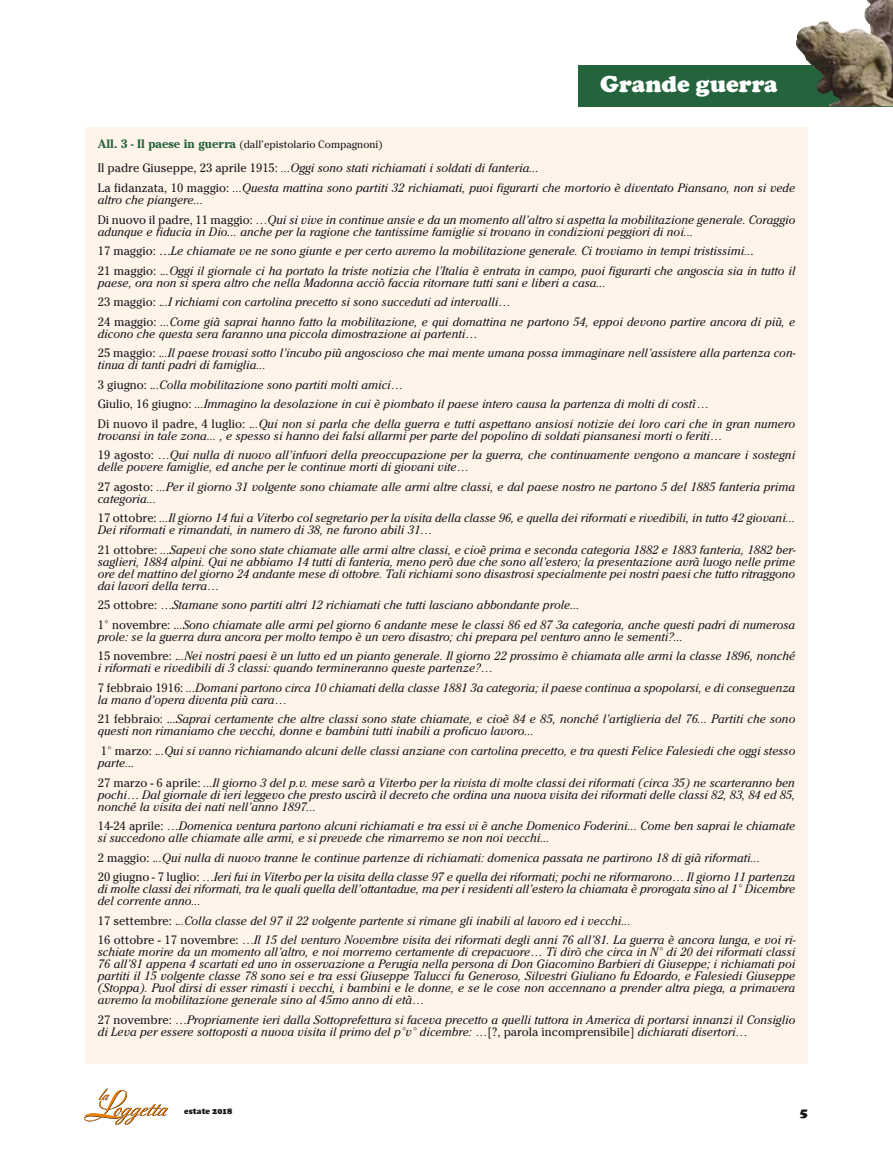
<style>
.page{position:relative;width:893px;height:1149px;background:#fff}
.page>*{position:absolute;margin:0;border:0;box-sizing:border-box;transform-origin:0 0}
.t1{font:900 24px "Cooper";color:#fff}
.t2{font:900 13.5px "Cooper";color:#1a171c}
.t3{font:italic 12px/19.5px "Cheltenham S Si";color:#1a171c}
.t4{font:10.5px "Cheltenham S Si";color:#1a171c}
.t5{font:900 9px "Cooper";color:#1a171c;scale:.95 1}
.s1{font-weight:700;font-size:12px;color:#24633c}
.s2{font-style:normal}
</style>
<div class="page">
<div style="left:579px;top:65px;width:314px;height:42px;background:#24633c"></div>
<img style="left:796px;top:0;width:97px;height:65px">
<img style="left:812px;top:65px;width:81px;height:42px">
<svg style="left:84px;top:1088px;width:84px;height:36px"></svg>
<div style="left:85px;top:128px;width:723px;height:935px;background:#fff4e9"></div>
<h1 class="t1" style="left:600px;top:76px;width:179px">Grande guerra</h1>
<p class="t4" style="left:98px;top:141px;width:286px"><span class="s1">All. 3 - Il paese in guerra</span> (dall’epistolario Compagnoni)</p>
<p class="t3" style="left:98px;top:160px;width:699px"><span class="s2">Il padre Giuseppe, 23 aprile 1915:</span> ...Oggi sono stati richiamati i soldati di fanteria...<br><span class="s2">La fidanzata, 10 maggio:</span> ...Questa mattina sono partiti 32 richiamati, puoi figurarti che mortorio è diventato Piansano, non si vede</p>
<p class="t3" style="left:98px;top:191px;width:699px">altro che piangere...<br><span class="s2">Di nuovo il padre, 11 maggio:</span> …Qui si vive in continue ansie e da un momento all’altro si aspetta la mobilitazione generale. Coraggio</p>
<p class="t3" style="left:98px;top:223px;width:699px">adunque e fiducia in Dio... anche per la ragione che tantissime famiglie si trovano in condizioni peggiori di noi...<br><span class="s2">17 maggio: …</span>Le chiamate ve ne sono giunte e per certo avremo la mobilitazione generale. Ci troviamo in tempi tristissimi..<span class="s2">.<br>21 maggio: .</span>..Oggi il giornale ci ha portato la triste notizia che l’Italia è entrata in campo, puoi figurarti che angoscia sia in tutto il</p>
<p class="t3" style="left:98px;top:274px;width:699px">paese, ora non si spera altro che nella Madonna acciò faccia ritornare tutti sani e liberi a casa...<br><span class="s2">23 maggio: .</span>..I richiami con cartolina precetto si sono succeduti ad intervalli…<br><span class="s2">24 maggio:</span> ...Come già saprai hanno fatto la mobilitazione, e qui domattina ne partono 54, eppoi devono partire ancora di più, e</p>
<p class="t3" style="left:98px;top:325px;width:699px">dicono che questa sera faranno una piccola dimostrazione ai partenti…<br><span class="s2">25 maggio: .</span>..Il paese trovasi sotto l’incubo più angoscioso che mai mente umana possa immaginare nell’assistere alla partenza con-</p>
<p class="t3" style="left:98px;top:356px;width:699px">tinua di tanti padri di famiglia...<br><span class="s2">3 giugno: .</span>..Colla mobilitazione sono partiti molti amici…<br><span class="s2">Giulio, 16 giugno:</span> ...Immagino la desolazione in cui è piombato il paese intero causa la partenza di molti di costì…<br><span class="s2">Di nuovo il padre, 4 luglio: .</span>..Qui non si parla che della guerra e tutti aspettano ansiosi notizie dei loro cari che in gran numero</p>
<p class="t3" style="left:98px;top:427px;width:699px">trovansi in tale zona... , e spesso si hanno dei falsi allarmi per parte del popolino di soldati piansanesi morti o feriti…<br><span class="s2">19 agosto:</span> …Qui nulla di nuovo all’infuori della preoccupazione per la guerra, che continuamente vengono a mancare i sostegni</p>
<p class="t3" style="left:98px;top:458px;width:699px">delle povere famiglie, ed anche per le continue morti di giovani vite…<br><span class="s2">27 agosto:</span> ...Per il giorno 31 volgente sono chiamate alle armi altre classi, e dal paese nostro ne partono 5 del 1885 fanteria prima</p>
<p class="t3" style="left:98px;top:490px;width:699px">categoria...<br><span class="s2">17 ottobre:</span> ...Il giorno 14 fui a Viterbo col segretario per la visita della classe 96, e quella dei riformati e rivedibili, in tutto 42 giovani...</p>
<p class="t3" style="left:98px;top:521px;width:699px">Dei riformati e rimandati, in numero di 38, ne furono abili 31…<br><span class="s2">21 ottobre:</span> ...Sapevi che sono state chiamate alle armi altre classi, e cioè prima e seconda categoria 1882 e 1883 fanteria, 1882 ber-</p>
<p class="t3" style="left:98px;top:557px;width:699px;line-height:12px;text-align:justify">saglieri, 1884 alpini. Qui ne abbiamo 14 tutti di fanteria, meno però due che sono all’estero; la presentazione avrà luogo nelle prime ore del mattino del giorno 24 andante mese di ottobre. Tali richiami sono disastrosi specialmente pei nostri paesi che tutto ritraggono dai lavori della terra…</p>
<p class="t3" style="left:98px;top:596px;width:699px"><span class="s2">25 ottobre:</span> …Stamane sono partiti altri 12 richiamati che tutti lasciano abbondante prole...<br><span class="s2">1° novembre: .</span>..Sono chiamate alle armi pel giorno 6 andante mese le classi 86 ed 87 3a categoria, anche questi padri di numerosa</p>
<p class="t3" style="left:98px;top:628px;width:699px">prole: se la guerra dura ancora per molto tempo è un vero disastro; chi prepara pel venturo anno le sementi?...<br><span class="s2">15 novembre: .</span>..Nei nostri paesi è un lutto ed un pianto generale. Il giorno 22 prossimo è chiamata alle armi la classe 1896, nonché</p>
<p class="t3" style="left:98px;top:659px;width:699px">i riformati e rivedibili di 3 classi: quando termineranno queste partenze?…<br><span class="s2">7 febbraio 1916:</span> ...Domani partono circa 10 chiamati della classe 1881 3a categoria; il paese continua a spopolarsi, e di conseguenza</p>
<p class="t3" style="left:98px;top:691px;width:699px">la mano d’opera diventa più cara…<br><span class="s2">21 febbraio: .</span>..Saprai certamente che altre classi sono state chiamate, e cioè 84 e 85, nonché l’artiglieria del 76... Partiti che sono</p>
<p class="t3" style="left:98px;top:722px;width:699px">questi non rimaniamo che vecchi, donne e bambini tutti inabili a proficuo lavoro...<br><span class="s2">1° marzo: .</span>..Qui si vanno richiamando alcuni delle classi anziane con cartolina precetto, e tra questi Felice Falesiedi che oggi stesso</p>
<p class="t3" style="left:98px;top:754px;width:699px">parte...<br><span class="s2">27 marzo - 6 aprile:</span> ...Il giorno 3 del p.v. mese sarò a Viterbo per la rivista di molte classi dei riformati (circa 35) ne scarteranno ben</p>
<p class="t3" style="left:98px;top:789px;width:699px;line-height:12px">pochi… Dal giornale di ieri leggevo che presto uscirà il decreto che ordina una nuova visita dei riformati delle classi 82, 83, 84 ed 85, nonché la visita dei nati nell’anno 1897...</p>
<p class="t3" style="left:98px;top:821px;width:699px;line-height:12px"><span class="s2">14-24 aprile:</span> …Domenica ventura partono alcuni richiamati e tra essi vi è anche Domenico Foderini... Come ben saprai le chiamate si succedono alle chiamate alle armi, e si prevede che rimarremo se non noi vecchi...</p>
<p class="t3" style="left:98px;top:848px;width:699px"><span class="s2">2 maggio: .</span>..Qui nulla di nuovo tranne le continue partenze di richiamati: domenica passata ne partirono 18 di già riformati...<br><span class="s2">20 giugno - 7 luglio:</span> …Ieri fui in Viterbo per la visita della classe 97 e quella dei riformati; pochi ne riformarono… Il giorno 11 partenza</p>
<p class="t3" style="left:98px;top:884px;width:699px;line-height:12px">di molte classi dei riformati, tra le quali quella dell’ottantadue, ma per i residenti all’estero la chiamata è prorogata sino al 1° Dicembre del corrente anno...</p>
<p class="t3" style="left:98px;top:911px;width:699px"><span class="s2">17 settembre: .</span>..Colla classe del 97 il 22 volgente partente si rimane gli inabili al lavoro ed i vecchi...<br><span class="s2">16 ottobre - 17 novembre:</span> …Il 15 del venturo Novembre visita dei riformati degli anni 76 all’81. La guerra è ancora lunga, e voi ri-</p>
<p class="t3" style="left:98px;top:947px;width:699px;line-height:12px;text-align:justify">schiate morire da un momento all’altro, e noi morremo certamente di crepacuore… Ti dirò che circa in N° di 20 dei riformati classi 76 all’81 appena 4 scartati ed uno in osservazione a Perugia nella persona di Don Giacomino Barbieri di Giuseppe; i richiamati poi partiti il 15 volgente classe 78 sono sei e tra essi Giuseppe Talucci fu Generoso, Silvestri Giuliano fu Edoardo, e Falesiedi Giuseppe (Stoppa). Puol dirsi di esser rimasti i vecchi, i bambini e le donne, e se le cose non accennano a prender altra piega, a primavera avremo la mobilitazione generale sino al 45mo anno di età…</p>
<p class="t3" style="left:98px;top:1014px;width:699px;line-height:12px"><span class="s2">27 novembre:</span> …Propriamente ieri dalla Sottoprefettura si faceva precetto a quelli tuttora in America di portarsi innanzi il Consiglio di Leva per essere sottoposti a nuova visita il primo del p°v° dicembre: …<span class="s2">[?, parola incomprensibile]</span> dichiarati disertori…</p>
<p class="t5" style="left:184px;top:1107px;width:52px">estate 2018</p>
<p class="t2" style="left:800px;top:1107px;width:10px">5</p>
</div>
